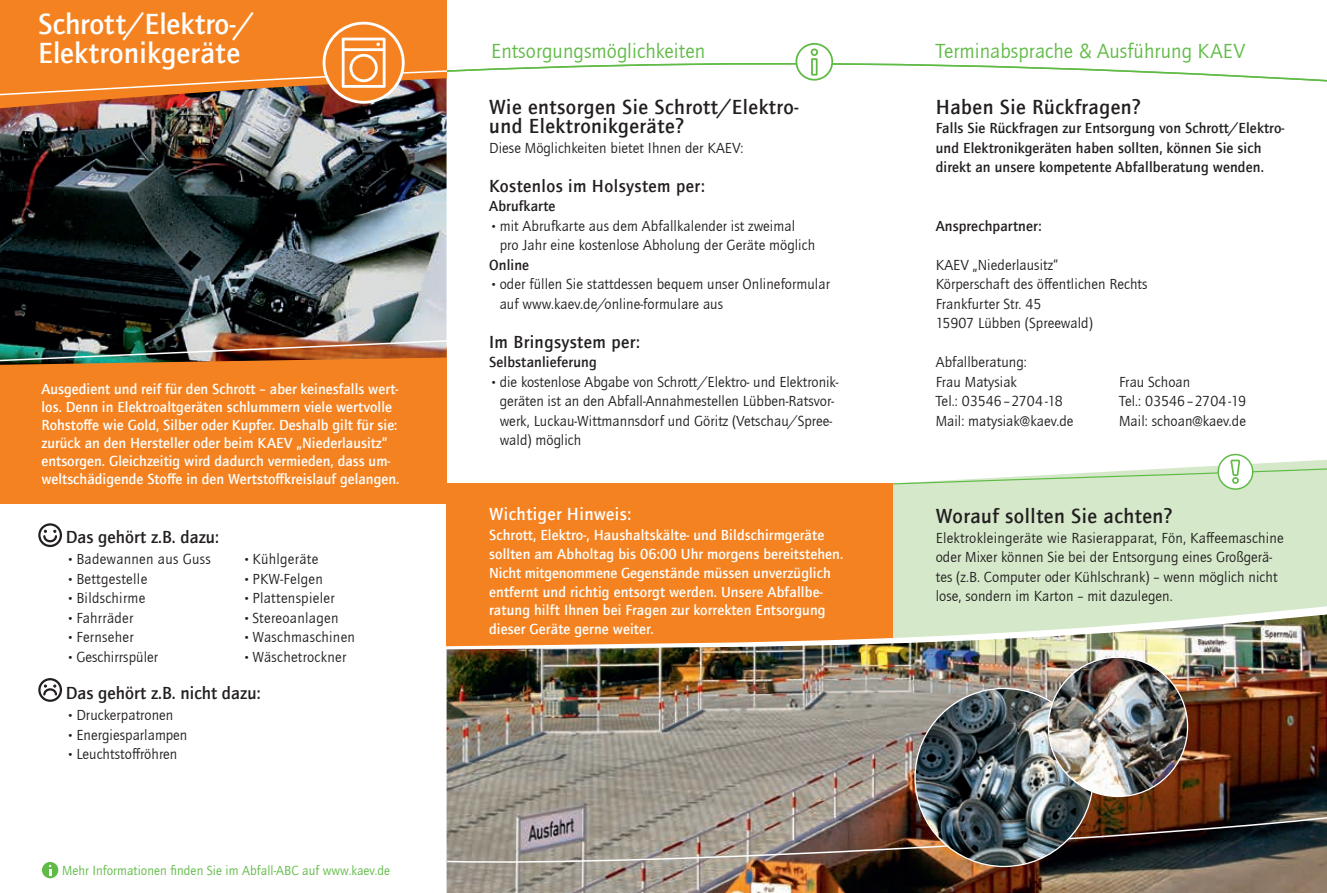
<style>
.page{position:relative;width:1327px;height:893px;background:#fff}
.page>*{position:absolute;margin:0;border:0;box-sizing:border-box;transform-origin:0 0}
.t1{font:500 30px/29.2px "Quay Sans ITC Com";letter-spacing:.005em;color:#fff}
.t2{font:500 21px/19.5px "Quay Sans ITC Com";letter-spacing:.025em;color:#231f20}
.t3{font:21px "Quay Sans ITC Com";letter-spacing:.005em;color:#60bb46}
.t4{font:500 18px "Quay Sans ITC Com";letter-spacing:.005em;color:#231f20}
.t5{font:500 18px "Quay Sans ITC Com";letter-spacing:.025em;color:#231f20}
.t6{font:500 18px "Quay Sans ITC Com";letter-spacing:.025em;color:#fff}
.t7{font:15px/19.5px "Quay Sans ITC Com";letter-spacing:.005em;color:#231f20}
.t8{font:500 15px/18.8px "Quay Sans ITC Com";letter-spacing:.005em;color:#fff}
.t9{font:500 15px/19.5px "Quay Sans ITC Com";letter-spacing:.01em;color:#231f20}
.t10{font:13.5px "Quay Sans ITC Com";letter-spacing:.005em;color:#60bb46}
.s1{font-size:10.5px}
</style>
<div class="page">
<div style="left:43px;top:862px;width:15px;height:16px;background:#60bb46;border-radius:50%"></div>
<div style="left:42px;top:862px;width:16px;height:16px;border:1px solid #60bb46;border-radius:50%"></div>
<svg style="left:49px;top:865px;width:2px;height:10px"></svg>
<div style="left:0;top:348px;width:446px;height:156px;background:#f58220"></div>
<img style="left:0;top:109px;width:446px;height:256px">
<svg style="left:446px;top:45px;width:881px;height:53px"></svg>
<svg style="left:0;top:0;width:446px;height:109px;background:#dd792a"></svg>
<div style="left:38px;top:523px;width:24px;height:24px;border:2px solid #231f20;border-radius:50%"></div>
<svg style="left:42px;top:530px;width:16px;height:13px"></svg>
<img style="left:0;top:339px;width:447px;height:24px">
<div style="left:893px;top:486px;width:434px;height:93px;background:#d5e9ca"></div>
<div style="left:446px;top:483px;width:447px;height:174px;background:#f58220"></div>
<div style="left:893px;top:579px;width:434px;height:7px;background:#d5e9ca"></div>
<img style="left:446px;top:586px;width:881px;height:307px">
<svg style="left:1218px;top:455px;width:34px;height:34px"></svg>
<div style="left:1217px;top:454px;width:36px;height:36px;border:1px solid #60bb46;border-radius:50%"></div>
<svg style="left:893px;top:459px;width:434px;height:27px"></svg>
<img style="left:446px;top:813px;width:881px;height:54px">
<div style="left:38px;top:678px;width:24px;height:24px;border:2px solid #231f20;border-radius:50%"></div>
<svg style="left:42px;top:685px;width:16px;height:12px"></svg>
<img style="left:915px;top:688px;width:178px;height:178px;border-radius:89px">
<img style="left:1048px;top:657px;width:139px;height:139px;border-radius:70px">
<svg style="left:323px;top:22px;width:82px;height:82px"></svg>
<div style="left:325px;top:25px;width:77px;height:76px;background:#f58220;border-radius:50%"></div>
<svg style="left:0;top:38px;width:446px;height:60px;background:#e88533"></svg>
<div style="left:796px;top:44px;width:36px;height:36px;background:#fff;border-radius:50%"></div>
<div style="left:795px;top:43px;width:38px;height:38px;border:2px solid #60bb46;border-radius:50%"></div>
<div style="left:810px;top:49px;width:8px;height:7px;border:2px solid #60bb46;border-radius:50%"></div>
<svg style="left:811px;top:58px;width:7px;height:18px"></svg>
<h1 class="t1" style="left:38px;top:9px;width:217px">Schrott/Elektro-/<br>Elektronikgeräte</h1>
<p class="t8" style="left:41px;top:380px;width:359px;line-height:18px">Ausgedient und reif für den Schrott – aber keinesfalls wert&shy;los. Denn in Elektroaltgeräten schlummern viele wertvolle Rohstoffe wie Gold, Silber oder Kupfer. Deshalb gilt für sie: zurück an den Hersteller oder beim KAEV „Niederlausitz“ entsorgen. Gleichzeitig wird dadurch vermieden, dass um&shy;weltschädigende Stoffe in den Wertstoffkreislauf gelangen.</p>
<p class="t4" style="left:66px;top:526px;width:155px">Das gehört z.B. dazu:</p>
<p class="t7" style="left:68px;top:550px;width:144px"><span class="s1">•</span> Badewannen aus Guss</p>
<p class="t7" style="left:68px;top:569px;width:81px"><span class="s1">•</span> Bettgestelle</p>
<p class="t7" style="left:68px;top:589px;width:79px"><span class="s1">•</span> Bildschirme</p>
<p class="t7" style="left:68px;top:608px;width:67px"><span class="s1">•</span> Fahrräder</p>
<p class="t7" style="left:68px;top:628px;width:67px"><span class="s1">•</span> Fernseher</p>
<p class="t7" style="left:68px;top:647px;width:92px"><span class="s1">•</span> Geschirrspüler</p>
<p class="t7" style="left:244px;top:550px;width:76px"><span class="s1">•</span> Kühlgeräte</p>
<p class="t7" style="left:244px;top:569px;width:80px"><span class="s1">•</span> PKW-Felgen</p>
<p class="t7" style="left:244px;top:589px;width:92px"><span class="s1">•</span> Plattenspieler</p>
<p class="t7" style="left:244px;top:608px;width:96px"><span class="s1">•</span> Stereoanlagen</p>
<p class="t7" style="left:244px;top:628px;width:112px"><span class="s1">•</span> Waschmaschinen</p>
<p class="t7" style="left:244px;top:647px;width:104px"><span class="s1">•</span> Wäschetrockner</p>
<p class="t4" style="left:66px;top:682px;width:196px">Das gehört z.B. nicht dazu:</p>
<p class="t7" style="left:68px;top:706px;width:107px"><span class="s1">•</span> Druckerpatronen</p>
<p class="t7" style="left:68px;top:725px;width:121px"><span class="s1">•</span> Energiesparlampen</p>
<p class="t7" style="left:68px;top:745px;width:111px"><span class="s1">•</span> Leuchtstoffröhren</p>
<p class="t10" style="left:62px;top:863px;width:330px">Mehr Informationen finden Sie im Abfall-ABC auf www.kaev.de</p>
<h2 class="t3" style="left:491px;top:39px;width:215px">Entsorgungsmöglichkeiten</h2>
<h2 class="t3" style="left:935px;top:39px;width:311px">Terminabsprache &amp; Ausführung KAEV</h2>
<h2 class="t2" style="left:489px;top:97px;width:311px">Wie entsorgen Sie Schrott/Elektro&shy;und Elektronikgeräte?</h2>
<p class="t7" style="left:489px;top:138px;width:256px">Diese Möglichkeiten bietet Ihnen der KAEV:</p>
<p class="t5" style="left:489px;top:175px;width:217px">Kostenlos im Holsystem per:</p>
<p class="t9" style="left:489px;top:196px;width:68px">Abrufkarte</p>
<p class="t7" style="left:500px;top:216px;width:317px;text-indent:-9px"><span class="s1">•</span> mit Abrufkarte aus dem Abfallkalender ist zweimal pro Jahr eine kostenlose Abholung der Geräte möglich</p>
<p class="t9" style="left:489px;top:255px;width:42px">Online</p>
<p class="t7" style="left:500px;top:275px;width:332px;text-indent:-9px"><span class="s1">•</span> oder füllen Sie stattdessen bequem unser Onlineformular auf www.kaev.de/online-formulare aus</p>
<p class="t5" style="left:489px;top:331px;width:152px">Im Bringsystem per:</p>
<p class="t9" style="left:489px;top:352px;width:109px">Selbstanlieferung</p>
<p class="t7" style="left:500px;top:372px;width:340px;text-indent:-9px"><span class="s1">•</span> die kostenlose Abgabe von Schrott /Elektro- und Elektronik&shy;geräten ist an den Abfall-Annahmestellen Lübben-Ratsvor&shy;werk, Luckau-Wittmannsdorf und Göritz (Vetschau/Spree&shy;wald) möglich</p>
<p class="t6" style="left:489px;top:503px;width:144px">Wichtiger Hinweis:</p>
<p class="t8" style="left:489px;top:526px;width:356px">Schrott, Elektro-, Haushaltskälte- und Bildschirmgeräte sollten am Abholtag bis 06:00 Uhr morgens bereitstehen.<br>Nicht mitgenommene Gegenstände müssen unverzüglich entfernt und richtig entsorgt werden. Unsere Abfallbe&shy;ratung hilft Ihnen bei Fragen zur korrekten Entsorgung dieser Geräte gerne weiter.</p>
<h2 class="t2" style="left:935px;top:97px;width:207px">Haben Sie Rückfragen?</h2>
<p class="t9" style="left:935px;top:118px;width:350px">Falls Sie Rückfragen zur Entsorgung von Schrott/Elektro&shy;und Elektronikgeräten haben sollten, können Sie sich direkt an unsere kompetente Abfallberatung wenden.</p>
<p class="t9" style="left:935px;top:216px;width:107px">Ansprechpartner:</p>
<p class="t7" style="left:935px;top:255px;width:213px">KAEV „Niederlausitz“<br>Körperschaft des öffentlichen Rechts<br>Frankfurter Str. 45<br>15907 Lübben (Spreewald)</p>
<p class="t7" style="left:935px;top:353px;width:139px">Abfallberatung:<br>Frau Matysiak<br>Tel.: 03546 –2704 -18<br>Mail: matysiak@kaev.de</p>
<p class="t7" style="left:1119px;top:372px;width:129px">Frau Schoan<br>Tel.: 03546 –2704 -19<br>Mail: schoan@kaev.de</p>
<h2 class="t2" style="left:935px;top:506px;width:238px">Worauf sollten Sie achten?</h2>
<p class="t7" style="left:935px;top:528px;width:349px">Elektrokleingeräte wie Rasierapparat, Fön, Kaffeemaschine oder Mixer können Sie bei der Entsorgung eines Großgerä&shy;tes (z.B. Computer oder Kühlschrank) – wenn möglich nicht lose, sondern im Karton – mit dazulegen.</p>
</div>
